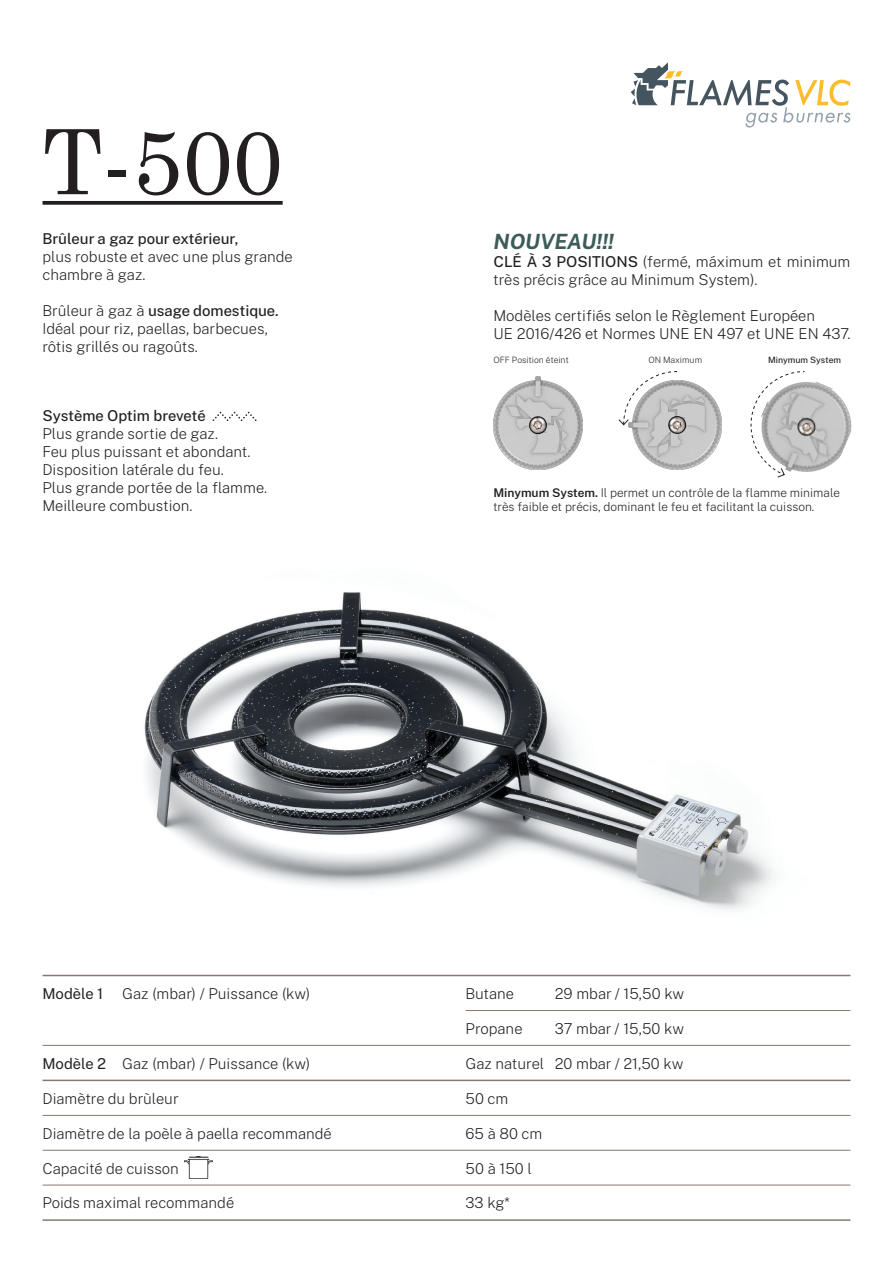
<style>
.page{position:relative;width:893px;height:1263px;background:#fff}
.page>*{position:absolute;margin:0;border:0;box-sizing:border-box;transform-origin:0 0}
.t1{font:90px "Century Schoolbook";color:#231f20}
.t2{font:italic 700 21px "Public Sans";letter-spacing:-.005em;color:#3d5b58}
.t3{font:200 15px/18px "Public Sans";color:#231f20}
.t4{font:500 15px "Public Sans";color:#231f20}
.t5{font:15px "Public Sans";color:#231f20}
.t6{font:200 12px/14.4px "Public Sans";color:#231f20}
.t7{font:200 8.7px "Public Sans";color:#231f20}
.t8{font:500 8.7px "Public Sans";letter-spacing:-.005em;color:#231f20}
.s1{font-weight:200}
.s2{font-weight:500}
.s3{font-weight:600}
</style>
<div class="page">
<img style="left:144px;top:592px;width:630px;height:318px">
<svg style="left:631px;top:62px;width:219px;height:66px"></svg>
<hr style="left:43px;top:1150px;width:807px;height:1px;background:#867770">
<hr style="left:43px;top:975px;width:807px;height:1px;background:#867770">
<hr style="left:466px;top:1010px;width:384px;height:1px;background:#867770">
<hr style="left:43px;top:1079px;width:807px;height:2px;background:#867770">
<hr style="left:43px;top:1115px;width:807px;height:1px;background:#867770">
<hr style="left:43px;top:1219px;width:807px;height:2px;background:#867770">
<hr style="left:43px;top:1045px;width:807px;height:1px;background:#867770">
<hr style="left:43px;top:1185px;width:807px;height:1px;background:#867770">
<svg style="left:43px;top:201px;width:240px;height:4px"></svg>
<svg style="left:213px;top:412px;width:44px;height:9px"></svg>
<img style="left:493px;top:376px;width:90px;height:93px">
<img style="left:629px;top:380px;width:93px;height:90px">
<svg style="left:618px;top:371px;width:60px;height:55px"></svg>
<img style="left:805px;top:381px;width:47px;height:91px">
<svg style="left:750px;top:371px;width:55px;height:107px"></svg>
<img style="left:184px;top:1157px;width:29px;height:21px">
<p class="t1" style="left:42px;top:105px;width:242px">T-500</p>
<p class="t4" style="left:42px;top:227px;width:198px">Brûleur a gaz pour extérieur,</p>
<p class="t3" style="left:42px;top:247px;width:252px">plus robuste et avec une plus grande chambre à gaz.</p>
<p class="t4" style="left:42px;top:299px;width:238px"><span class="s1">Brûleur à gaz à</span> usage domestique.</p>
<p class="t3" style="left:42px;top:319px;width:227px">Idéal pour riz, paellas, barbecues, rôtis grillés ou ragoûts.</p>
<p class="t4" style="left:42px;top:404px;width:165px">Système Optim breveté</p>
<p class="t3" style="left:42px;top:424px;width:177px">Plus grande sortie de gaz.</p>
<p class="t3" style="left:42px;top:442px;width:210px">Feu plus puissant et abondant.</p>
<p class="t3" style="left:42px;top:460px;width:183px">Disposition latérale du feu.</p>
<p class="t3" style="left:42px;top:478px;width:226px">Plus grande portée de la flamme.</p>
<p class="t3" style="left:42px;top:496px;width:152px">Meilleure combustion.</p>
<p class="t2" style="left:493px;top:225px;width:122px">NOUVEAU!!!</p>
<p class="t3" style="left:493px;top:251px;width:358px"><span class="s2">CLÉ À 3 POSITIONS</span> (fermé, máximum et minimum très précis grâce au Minimum System).</p>
<p class="t3" style="left:493px;top:305px;width:323px">Modèles certifiés selon le Règlement Européen</p>
<p class="t3" style="left:493px;top:323px;width:358px">UE 2016/426 et Normes UNE EN 497 et UNE EN 437.</p>
<p class="t7" style="left:493px;top:353px;width:77px">OFF Position éteint</p>
<p class="t7" style="left:648px;top:353px;width:55px">ON Maximum</p>
<p class="t8" style="left:768px;top:353px;width:74px">Minymum System</p>
<p class="t6" style="left:493px;top:484px;width:348px"><span class="s3">Minymum System.</span> Il permet un contrôle de la flamme minimale très faible et précis, dominant le feu et facilitant la cuisson.</p>
<p class="t5" style="left:43px;top:982px;width:62px">Modèle 1</p>
<p class="t3" style="left:122px;top:984px;width:189px">Gaz (mbar) / Puissance (kw)</p>
<p class="t5" style="left:43px;top:1052px;width:65px">Modèle 2</p>
<p class="t3" style="left:122px;top:1053px;width:189px">Gaz (mbar) / Puissance (kw)</p>
<p class="t3" style="left:466px;top:984px;width:50px">Butane</p>
<p class="t3" style="left:466px;top:1018px;width:58px">Propane</p>
<p class="t3" style="left:466px;top:1053px;width:80px">Gaz naturel</p>
<p class="t3" style="left:555px;top:984px;width:131px">29 mbar / 15,50 kw</p>
<p class="t3" style="left:555px;top:1018px;width:131px">37 mbar / 15,50 kw</p>
<p class="t3" style="left:555px;top:1053px;width:130px">20 mbar / 21,50 kw</p>
<p class="t3" style="left:43px;top:1088px;width:137px">Diamètre du brùleur</p>
<p class="t3" style="left:43px;top:1123px;width:291px">Diamètre de la poèle à paella recommandé</p>
<p class="t3" style="left:466px;top:1088px;width:44px">50 cm</p>
<p class="t3" style="left:466px;top:1123px;width:78px">65 à 80 cm</p>
<p class="t3" style="left:43px;top:1158px;width:138px">Capacité de cuisson</p>
<p class="t3" style="left:466px;top:1158px;width:68px">50 à 150 l</p>
<p class="t3" style="left:43px;top:1193px;width:193px">Poids maximal recommandé</p>
<p class="t3" style="left:466px;top:1193px;width:46px">33 kg*</p>
</div>
